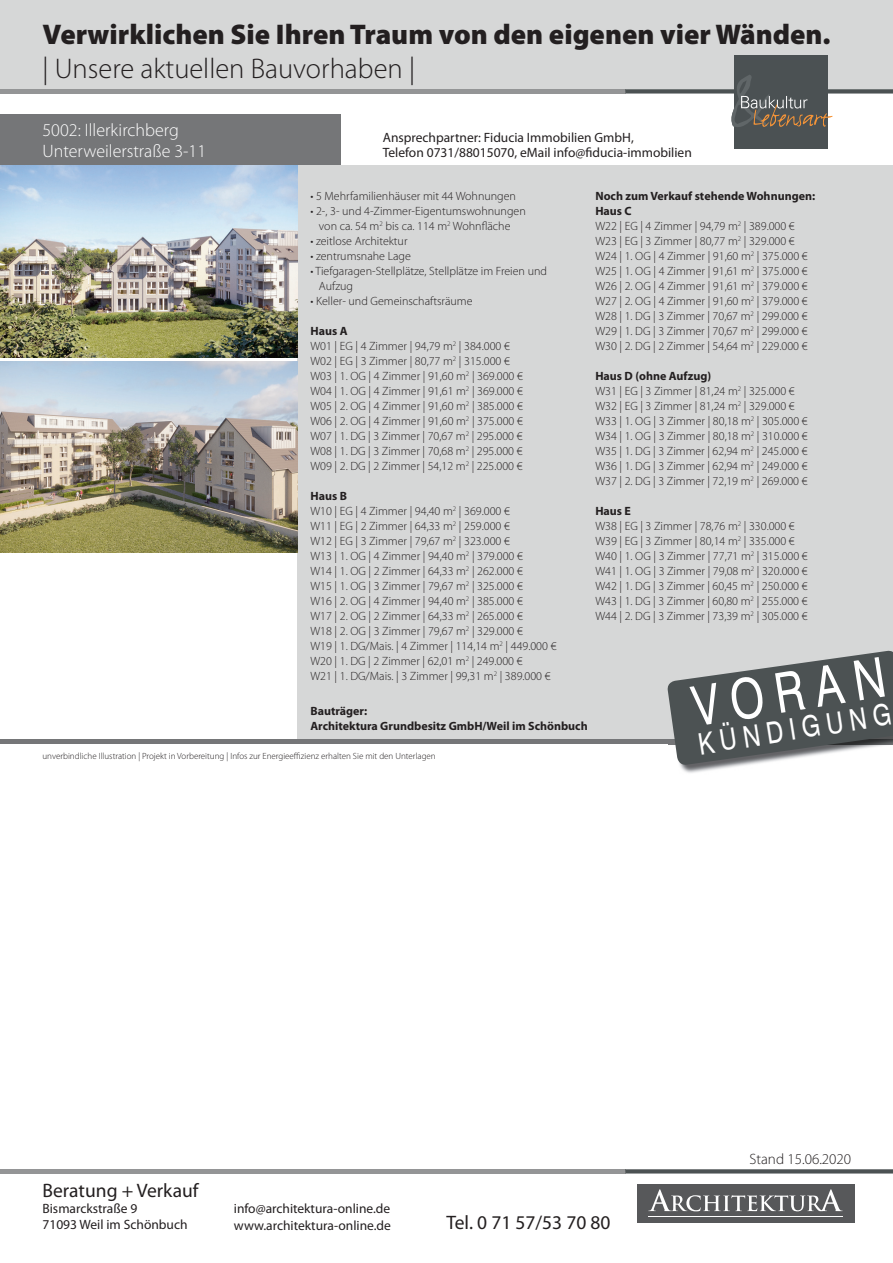
<style>
.page{position:relative;width:893px;height:1263px;background:#fff}
.page>*{position:absolute;margin:0;border:0;box-sizing:border-box;transform-origin:0 0}
.t1{font:55.5px "Swiss 721 BT";color:#fff;scale:.8 1}
.t2{font:30px "Swiss 721 BT";color:#fff;scale:.8 1}
.t3{font:900 28.5px "Myriad Pro";color:#231f20}
.t4{font:300 28.5px "Myriad Pro";color:#231f20}
.t5{font:19.5px "Myriad Pro";color:#231f20}
.t6{font:300 18px/21.6px "Myriad Pro";color:#fff}
.t7{font:300 15px "Myriad Pro";color:#231f20}
.t8{font:13.5px/16.2px "Myriad Pro";color:#231f20}
.t9{font:300 12px/15px "Myriad Pro";color:#231f20}
.t10{font:700 12px/15px "Myriad Pro";color:#231f20}
.t11{font:300 9px "Myriad Pro";color:#231f20}
.s1{font-weight:700}
</style>
<div class="page">
<div style="left:0;top:0;width:893px;height:89px;background:#d6d7d7"></div>
<div style="left:0;top:89px;width:625px;height:5px;background:#949596"></div>
<div style="left:625px;top:89px;width:268px;height:5px;background:#4c5253"></div>
<div style="left:0;top:1169px;width:625px;height:5px;background:#949596"></div>
<div style="left:625px;top:1169px;width:268px;height:5px;background:#4c5253"></div>
<div style="left:0;top:115px;width:340px;height:51px;background:#757678"></div>
<div style="left:298px;top:166px;width:595px;height:574px;background:#d6d7d7"></div>
<hr style="left:0;top:740px;width:893px;height:4px;background:#757678">
<img style="left:0;top:166px;width:298px;height:191px">
<img style="left:680px;top:766px;width:58px;height:7px">
<svg style="left:666px;top:650px;width:227px;height:116px"></svg>
<img style="left:0;top:361px;width:298px;height:192px">
<div style="left:734px;top:55px;width:94px;height:94px;background:#4b5153"></div>
<svg style="left:731px;top:75px;width:101px;height:52px"></svg>
<div style="left:637px;top:1184px;width:217px;height:39px;background:#57585a"></div>
<svg style="left:648px;top:1189px;width:194px;height:22px"></svg>
<hr style="left:648px;top:1216px;width:194px;height:1px;background:#fff">
<h3 class="t3" style="left:43px;top:23px;width:790px">Verwirklichen Sie Ihren Traum von den eigenen vier Wänden.</h3>
<h3 class="t4" style="left:43px;top:58px;width:374px">| Unsere aktuellen Bauvorhaben |</h3>
<h3 class="t6" style="left:43px;top:120px;width:165px">5002: Illerkirchberg<br>Unterweilerstraße 3-11</h3>
<p class="t8" style="left:383px;top:131px;width:311px;line-height:15px">Ansprechpartner: Fiducia Immobilien GmbH,<br>Telefon 0731/88015070, eMail info@fiducia-immobilien</p>
<p class="t9" style="left:310px;top:190px;width:207px">• 5 Mehrfamilienhäuser mit 44 Wohnungen</p>
<p class="t9" style="left:310px;top:205px;width:217px;text-align:center">• 2-, 3- und 4-Zimmer-Eigentumswohnungen von ca. 54 m<sup>2</sup> bis ca. 114 m<sup>2</sup> Wohnfläche</p>
<p class="t9" style="left:310px;top:235px;width:99px">• zeitlose Architektur</p>
<p class="t9" style="left:310px;top:250px;width:102px">• zentrumsnahe Lage</p>
<p class="t9" style="left:319px;top:265px;width:230px;text-indent:-9px">• Tiefgaragen-Stellplätze, Stellplätze im Freien und<br>Aufzug</p>
<p class="t9" style="left:310px;top:295px;width:164px">• Keller- und Gemeinschaftsräume</p>
<p class="t9" style="left:310px;top:325px;width:214px"><span class="s1">Haus A<br></span>W01 | EG | 4 Zimmer | 94,79 m<sup>2</sup> | 384.000 € W02 | EG | 3 Zimmer | 80,77 m<sup>2</sup> | 315.000 € W03 | 1. OG | 4 Zimmer | 91,60 m<sup>2</sup> | 369.000 € W04 | 1. OG | 4 Zimmer | 91,61 m<sup>2</sup> | 369.000 € W05 | 2. OG | 4 Zimmer | 91,60 m<sup>2</sup> | 385.000 € W06 | 2. OG | 4 Zimmer | 91,60 m<sup>2</sup> | 375.000 € W07 | 1. DG | 3 Zimmer | 70,67 m<sup>2</sup> | 295.000 € W08 | 1. DG | 3 Zimmer | 70,68 m<sup>2</sup> | 295.000 € W09 | 2. DG | 2 Zimmer | 54,12 m<sup>2</sup> | 225.000 €</p>
<p class="t9" style="left:310px;top:490px;width:248px"><span class="s1">Haus B<br></span>W10 | EG | 4 Zimmer | 94,40 m<sup>2</sup> | 369.000 €<br>W11 | EG | 2 Zimmer | 64,33 m<sup>2</sup> | 259.000 €<br>W12 | EG | 3 Zimmer | 79,67 m<sup>2</sup> | 323.000 €<br>W13 | 1. OG | 4 Zimmer | 94,40 m<sup>2</sup> | 379.000 €<br>W14 | 1. OG | 2 Zimmer | 64,33 m<sup>2</sup> | 262.000 €<br>W15 | 1. OG | 3 Zimmer | 79,67 m<sup>2</sup> | 325.000 €<br>W16 | 2. OG | 4 Zimmer | 94,40 m<sup>2</sup> | 385.000 €<br>W17 | 2. OG | 2 Zimmer | 64,33 m<sup>2</sup> | 265.000 €<br>W18 | 2. OG | 3 Zimmer | 79,67 m<sup>2</sup> | 329.000 €<br>W19 | 1. DG/Mais. | 4 Zimmer | 114,14 m<sup>2</sup> | 449.000 € W20 | 1. DG | 2 Zimmer | 62,01 m<sup>2</sup> | 249.000 €<br>W21 | 1. DG/Mais. | 3 Zimmer | 99,31 m<sup>2</sup> | 389.000 €</p>
<p class="t10" style="left:310px;top:704px;width:279px">Bauträger:<br>Architektura Grundbesitz GmbH/Weil im Schönbuch</p>
<p class="t11" style="left:43px;top:753px;width:395px">unverbindliche Illustration | Projekt in Vorbereitung | Infos zur Energieeffizienz erhalten Sie mit den Unterlagen</p>
<p class="t9" style="left:595px;top:190px;width:221px"><span class="s1">Noch zum Verkauf stehende Wohnungen:<br>Haus C<br></span>W22 | EG | 4 Zimmer | 94,79 m<sup>2</sup> | 389.000 € W23 | EG | 3 Zimmer | 80,77 m<sup>2</sup> | 329.000 € W24 | 1. OG | 4 Zimmer | 91,60 m<sup>2</sup> | 375.000 € W25 | 1. OG | 4 Zimmer | 91,61 m<sup>2</sup> | 375.000 € W26 | 2. OG | 4 Zimmer | 91,61 m<sup>2</sup> | 379.000 € W27 | 2. OG | 4 Zimmer | 91,60 m<sup>2</sup> | 379.000 € W28 | 1. DG | 3 Zimmer | 70,67 m<sup>2</sup> | 299.000 € W29 | 1. DG | 3 Zimmer | 70,67 m<sup>2</sup> | 299.000 € W30 | 2. DG | 2 Zimmer | 54,64 m<sup>2</sup> | 229.000 €</p>
<p class="t9" style="left:595px;top:370px;width:214px"><span class="s1">Haus D (ohne Aufzug)<br></span>W31 | EG | 3 Zimmer | 81,24 m<sup>2</sup> | 325.000 € W32 | EG | 3 Zimmer | 81,24 m<sup>2</sup> | 329.000 € W33 | 1. OG | 3 Zimmer | 80,18 m<sup>2</sup> | 305.000 € W34 | 1. OG | 3 Zimmer | 80,18 m<sup>2</sup> | 310.000 € W35 | 1. DG | 3 Zimmer | 62,94 m<sup>2</sup> | 245.000 € W36 | 1. DG | 3 Zimmer | 62,94 m<sup>2</sup> | 249.000 € W37 | 2. DG | 3 Zimmer | 72,19 m<sup>2</sup> | 269.000 €</p>
<p class="t9" style="left:595px;top:505px;width:214px"><span class="s1">Haus E<br></span>W38 | EG | 3 Zimmer | 78,76 m<sup>2</sup> | 330.000 € W39 | EG | 3 Zimmer | 80,14 m<sup>2</sup> | 335.000 € W40 | 1. OG | 3 Zimmer | 77,71 m<sup>2</sup> | 315.000 € W41 | 1. OG | 3 Zimmer | 79,08 m<sup>2</sup> | 320.000 € W42 | 1. DG | 3 Zimmer | 60,45 m<sup>2</sup> | 250.000 € W43 | 1. DG | 3 Zimmer | 60,80 m<sup>2</sup> | 255.000 € W44 | 2. DG | 3 Zimmer | 73,39 m<sup>2</sup> | 305.000 €</p>
<h1 class="t1" style="left:687px;top:674px;width:245px;rotate:-9deg">VORAN</h1>
<h2 class="t2" style="left:696px;top:726px;width:245px;rotate:-9deg">KÜNDIGUNG</h2>
<p class="t7" style="left:749px;top:1153px;width:103px">Stand 15.06.2020</p>
<h3 class="t5" style="left:43px;top:1183px;width:157px">Beratung + Verkauf</h3>
<p class="t8" style="left:43px;top:1201px;width:147px">Bismarckstraße 9<br>71093 Weil im Schönbuch</p>
<h3 class="t5" style="left:446px;top:1215px;width:165px">Tel. 0 71 57/53 70 80</h3>
<p class="t8" style="left:234px;top:1202px;width:159px">info@architektura-online.de www.architektura-online.de</p>
</div>
